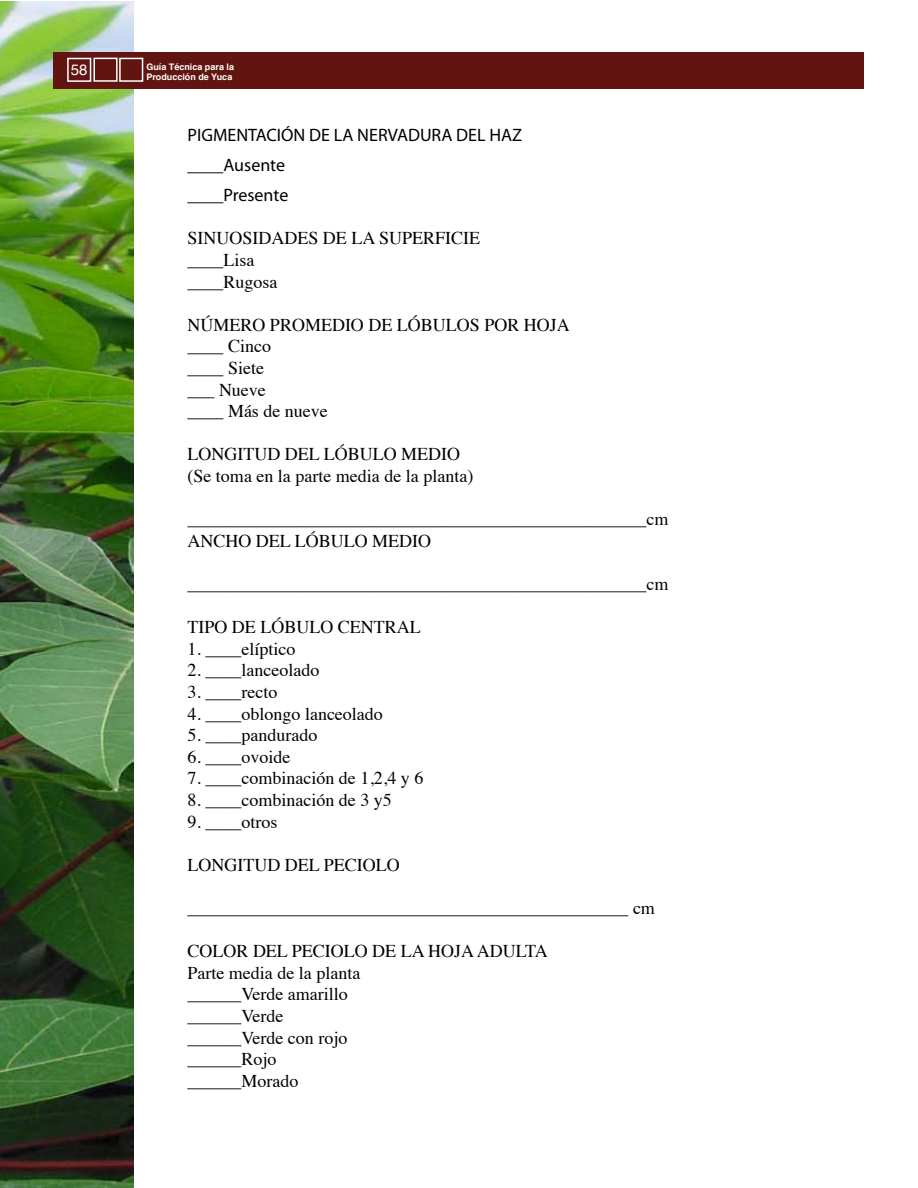
<style>
.page{position:relative;width:918px;height:1188px;background:#fff}
.page>*{position:absolute;margin:0;border:0;box-sizing:border-box;transform-origin:0 0}
.t1{font:18px/21.6px "Times";color:#000}
.t2{font:18px/30px "Myriad Pro";color:#000}
.t3{font:15px "Helvetica";color:#fff}
.t4{font:700 9px/10.8px "Helvetica";color:#fff}
</style>
<div class="page">
<img style="left:0;top:2px;width:134px;height:1186px">
<div style="left:53px;top:52px;width:810px;height:37px;background:#621510"></div>
<div style="left:93px;top:58px;width:25px;height:24px;border:2px solid #fff"></div>
<div style="left:119px;top:58px;width:24px;height:24px;border:2px solid #fff"></div>
<div style="left:67px;top:58px;width:24px;height:24px;border:2px solid #fff"></div>
<p class="t3" style="left:71px;top:59px;width:18px">58</p>
<p class="t4" style="left:146px;top:61px;width:89px">Guía Técnica para la<br>Producción de Yuca</p>
<p class="t2" style="left:188px;top:120px;width:336px">PIGMENTACIÓN DE LA NERVADURA DEL HAZ ____Ausente<br>____Presente</p>
<p class="t1" style="left:188px;top:226px;width:294px">SINUOSIDADES DE LA SUPERFICIE ____Lisa<br>____Rugosa</p>
<p class="t1" style="left:188px;top:312px;width:384px">NÚMERO PROMEDIO DE LÓBULOS POR HOJA ____ Cinco<br>____ Siete<br>___ Nueve<br>____ Más de nueve</p>
<p class="t1" style="left:188px;top:442px;width:287px">LONGITUD DEL LÓBULO MEDIO (Se toma en la parte media de la planta)</p>
<p class="t1" style="left:188px;top:507px;width:482px">___________________________________________________cm<br>ANCHO DEL LÓBULO MEDIO</p>
<p class="t1" style="left:188px;top:572px;width:482px">___________________________________________________cm</p>
<p class="t1" style="left:188px;top:615px;width:235px">TIPO DE LÓBULO CENTRAL</p>
<p class="t1" style="left:188px;top:636px;width:109px">1. ____elíptico</p>
<p class="t1" style="left:188px;top:658px;width:133px">2. ____lanceolado</p>
<p class="t1" style="left:188px;top:680px;width:91px">3. ____recto</p>
<p class="t1" style="left:188px;top:701px;width:197px">4. ____oblongo lanceolado</p>
<p class="t1" style="left:188px;top:723px;width:131px">5. ____pandurado</p>
<p class="t1" style="left:188px;top:744px;width:104px">6. ____ovoide</p>
<p class="t1" style="left:188px;top:766px;width:237px">7. ____combinación de 1,2,4 y 6</p>
<p class="t1" style="left:188px;top:788px;width:206px">8. ____combinación de 3 y5</p>
<p class="t1" style="left:188px;top:809px;width:91px">9. ____otros</p>
<p class="t1" style="left:188px;top:852px;width:214px">LONGITUD DEL PECIOLO</p>
<p class="t1" style="left:188px;top:896px;width:469px">_________________________________________________ cm</p>
<p class="t1" style="left:188px;top:939px;width:362px">COLOR DEL PECIOLO DE LA HOJA ADULTA<br>Parte media de la planta<br>______Verde amarillo<br>______Verde<br>______Verde con rojo<br>______Rojo<br>______Morado</p>
</div>
